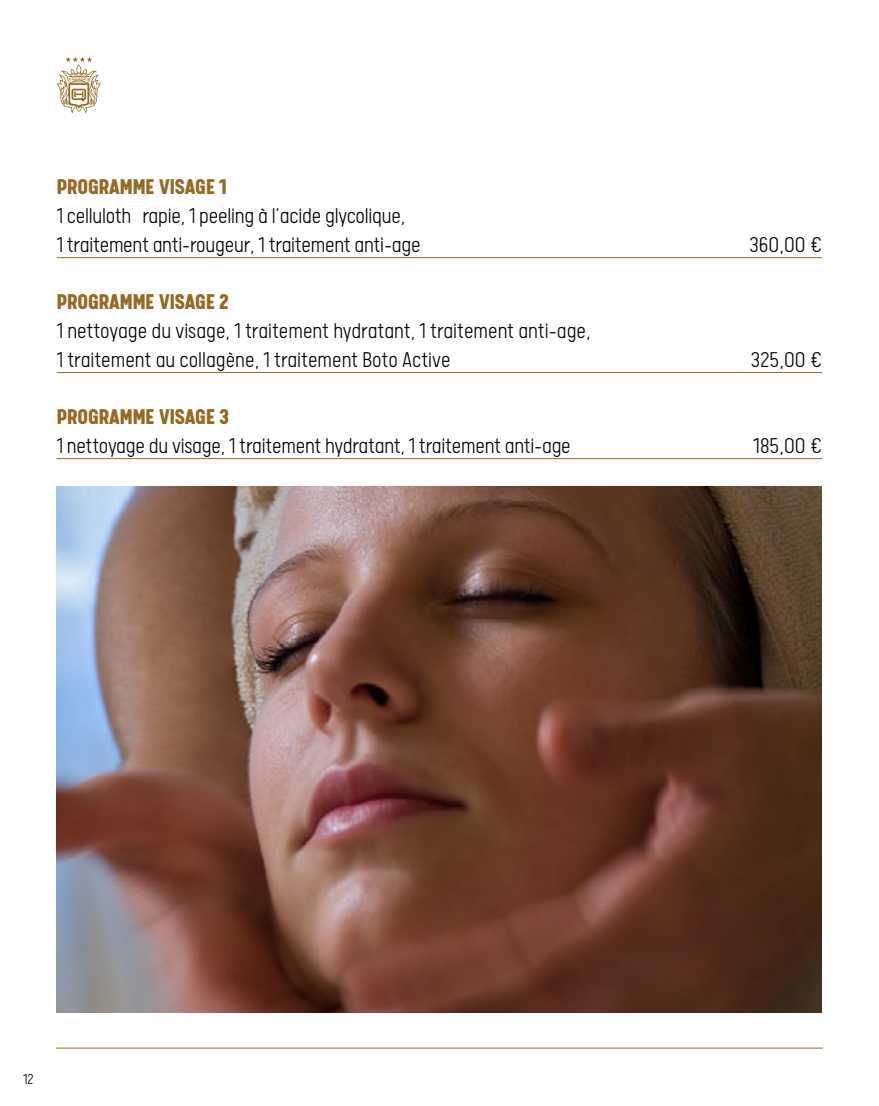
<style>
.page{position:relative;width:879px;height:1106px;background:#fff}
.page>*{position:absolute;margin:0;border:0;box-sizing:border-box;transform-origin:0 0}
.t1{font:300 24px/28.8px "Calps";letter-spacing:-.01em;color:#000;scale:.95 1}
.t2{font:900 24px "Calps";color:#946a26}
.t3{font:300 24px "Calps";letter-spacing:-.01em;color:#000}
.t4{font:300 16px "Calps";color:#000}
</style>
<div class="page">
<hr style="left:57px;top:257px;width:686px;height:1px;background:#946a26">
<hr style="left:743px;top:257px;width:79px;height:1px;background:#946a26">
<hr style="left:57px;top:372px;width:686px;height:1px;background:#946a26">
<hr style="left:743px;top:372px;width:79px;height:1px;background:#946a26">
<hr style="left:57px;top:458px;width:686px;height:1px;background:#946a26">
<hr style="left:743px;top:458px;width:79px;height:1px;background:#946a26">
<svg style="left:57px;top:57px;width:44px;height:56px"></svg>
<img style="left:56px;top:487px;width:765px;height:525px">
<hr style="left:56px;top:1047px;width:767px;height:1px;background:#946a26">
<p class="t2" style="left:57px;top:172px;width:172px">PROGRAMME VISAGE 1</p>
<p class="t1" style="left:57px;top:201px;width:385px">1 celluloth rapie, 1 peeling à l’acide glycolique,<br>1 traitement anti-rougeur, 1 traitement anti-age</p>
<p class="t2" style="left:57px;top:287px;width:174px">PROGRAMME VISAGE 2</p>
<p class="t1" style="left:57px;top:315px;width:563px">1 nettoyage du visage, 1 traitement hydratant, 1 traitement anti-age,<br>1 traitement au collagène, 1 traitement Boto Active</p>
<p class="t3" style="left:749px;top:231px;width:74px">360,00 €</p>
<p class="t3" style="left:751px;top:346px;width:73px">325,00 €</p>
<p class="t2" style="left:57px;top:401px;width:174px">PROGRAMME VISAGE 3</p>
<p class="t1" style="left:57px;top:430px;width:543px">1 nettoyage du visage, 1 traitement hydratant, 1 traitement anti-age</p>
<p class="t3" style="left:753px;top:432px;width:71px">185,00 €</p>
<p class="t4" style="left:23px;top:1069px;width:12px">12</p>
</div>
